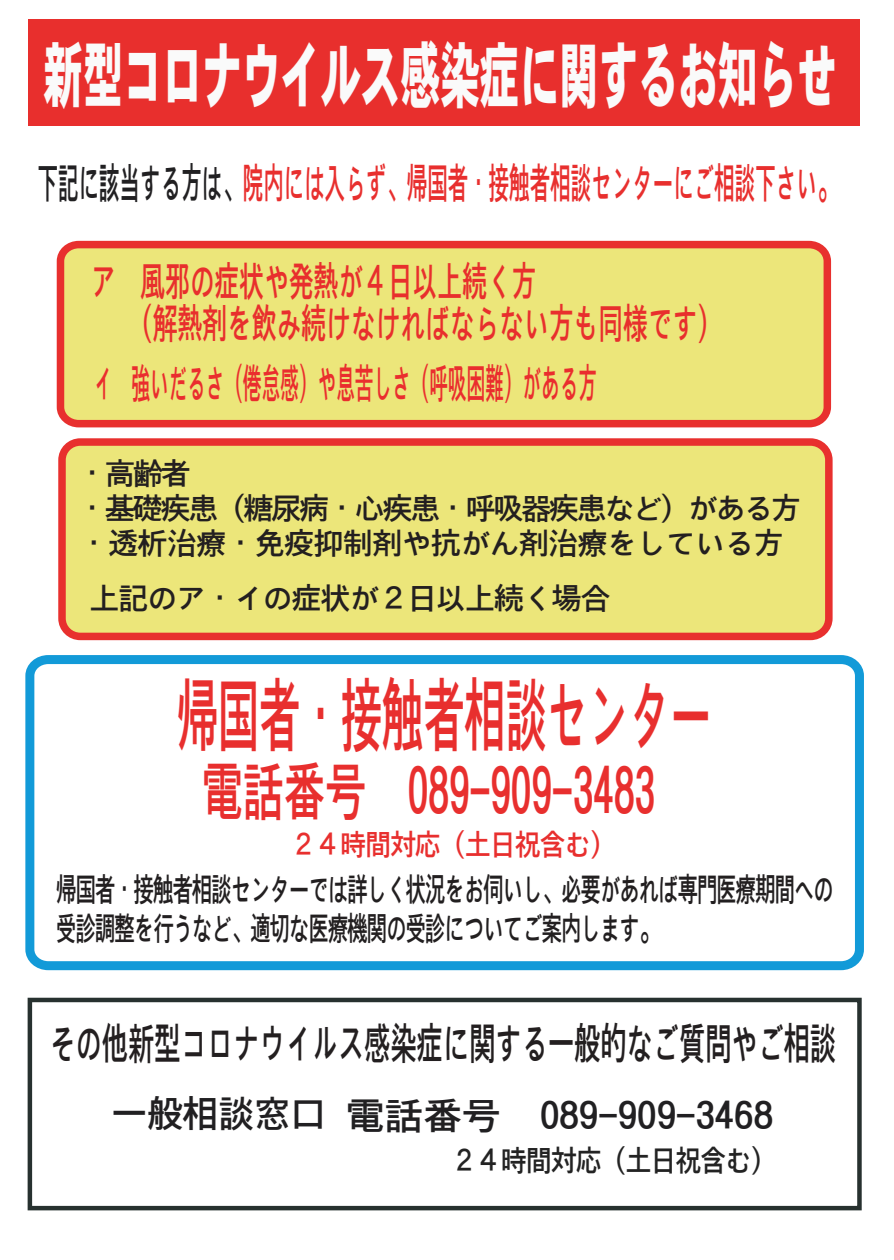
<style>
.page{position:relative;width:894px;height:1260px;background:#fff}
.page>*{position:absolute;margin:0;border:0;box-sizing:border-box;transform-origin:0 0}
.t1{font:79.95px "EPSON FUTO KAKUGO";color:#e82f2e;scale:.51 1}
.t2{font:72.45px "HG Heisei Kakugothictai W9";color:#fafafa;scale:.55 1}
.t3{font:63.15px "EPSON FUTO KAKUGO";color:#e82f2e;scale:.65 1}
.t4{font:43.2px "EPSON FUTO KAKUGO";color:#231f20;scale:.61 1}
.t5{font:41.7px "EPSON FUTO KAKUGO";color:#e82f2e;scale:.49 1}
.t6{font:40.65px/41.4px "EPSON FUTO KAKUGO";color:#e82f2d;scale:.61 1}
.t7{font:40.65px "EPSON FUTO KAKUGO";color:#ea2d2e;scale:.46 1}
.t8{font:37.05px "EPSON FUTO KAKUGO";color:#212022}
.t9{font:32.55px/39.3px "EPSON FUTO KAKUGO";letter-spacing:-.045em;color:#221f20;scale:.63 1}
.t10{font:30px/35px "EPSON FUTO KAKUGO";letter-spacing:-.035em;color:#231f20}
.t11{font:29.4px "EPSON FUTO KAKUGO";letter-spacing:-.03em;color:#e82f2e;scale:.87 1}
.t12{font:29.4px "EPSON FUTO KAKUGO";letter-spacing:-.03em;color:#232323;scale:.87 1}
.s1{color:#212022}
</style>
<div class="page">
<div style="left:28px;top:19px;width:831px;height:107px;background:#e82f2d"></div>
<div style="left:57px;top:241px;width:774px;height:186px;background:#ece67a;border:8px solid #e8302e;border-radius:17px"></div>
<div style="left:58px;top:438px;width:775px;height:202px;background:#ece67a;border:8px solid #e8302e;border-radius:18px"></div>
<svg style="left:25px;top:655px;width:839px;height:316px"></svg>
<div style="left:28px;top:998px;width:834px;height:212px;border:4px solid #27312f"></div>
<h2 class="t2" style="left:44px;top:39px;width:1444px">新型コロナウイルス感染症に関するお知らせ</h2>
<h3 class="t5" style="left:38px;top:162px;width:1634px"><span class="s1">下記に該当する方は、</span>院内には入らず、帰国者・接触者相談センターにご相談下さい。</h3>
<h3 class="t6" style="left:128px;top:261px;width:975px;text-indent:-37px">ア 風邪の症状や発熱が４日以上続く方<br>（解熱剤を飲み続けなければならない方も同様です）</h3>
<h3 class="t7" style="left:94px;top:363px;width:1095px">イ 強いだるさ（倦怠感）や息苦しさ（呼吸困難）がある方</h3>
<p class="t10" style="left:77px;top:456px;width:725px">・高齢者<br>・基礎疾患（糖尿病・心疾患・呼吸器疾患など）がある方・透析治療・免疫抑制剤や抗がん剤治療をしている方</p>
<p class="t10" style="left:90px;top:581px;width:523px">上記のア・イの症状が２日以上続く場合</p>
<h1 class="t1" style="left:177px;top:675px;width:1049px">帰国者・接触者相談センター</h1>
<h3 class="t3" style="left:202px;top:760px;width:699px">電話番号 089-909-3483</h3>
<p class="t11" style="left:290px;top:830px;width:375px">２４時間対応（土日祝含む）</p>
<p class="t9" style="left:56px;top:870px;width:1236px">帰国者・接触者相談センターでは詳しく状況をお伺いし、必要があれば専門医療期間への受診調整を行うなど、適切な医療機関の受診についてご案内します。</p>
<h3 class="t4" style="left:50px;top:1022px;width:1291px">その他新型コロナウイルス感染症に関する一般的なご質問やご相談</h3>
<p class="t8" style="left:111px;top:1097px;width:663px">一般相談窓口電話番号 089-909-3468</p>
<p class="t12" style="left:451px;top:1146px;width:375px">２４時間対応（土日祝含む）</p>
</div>
